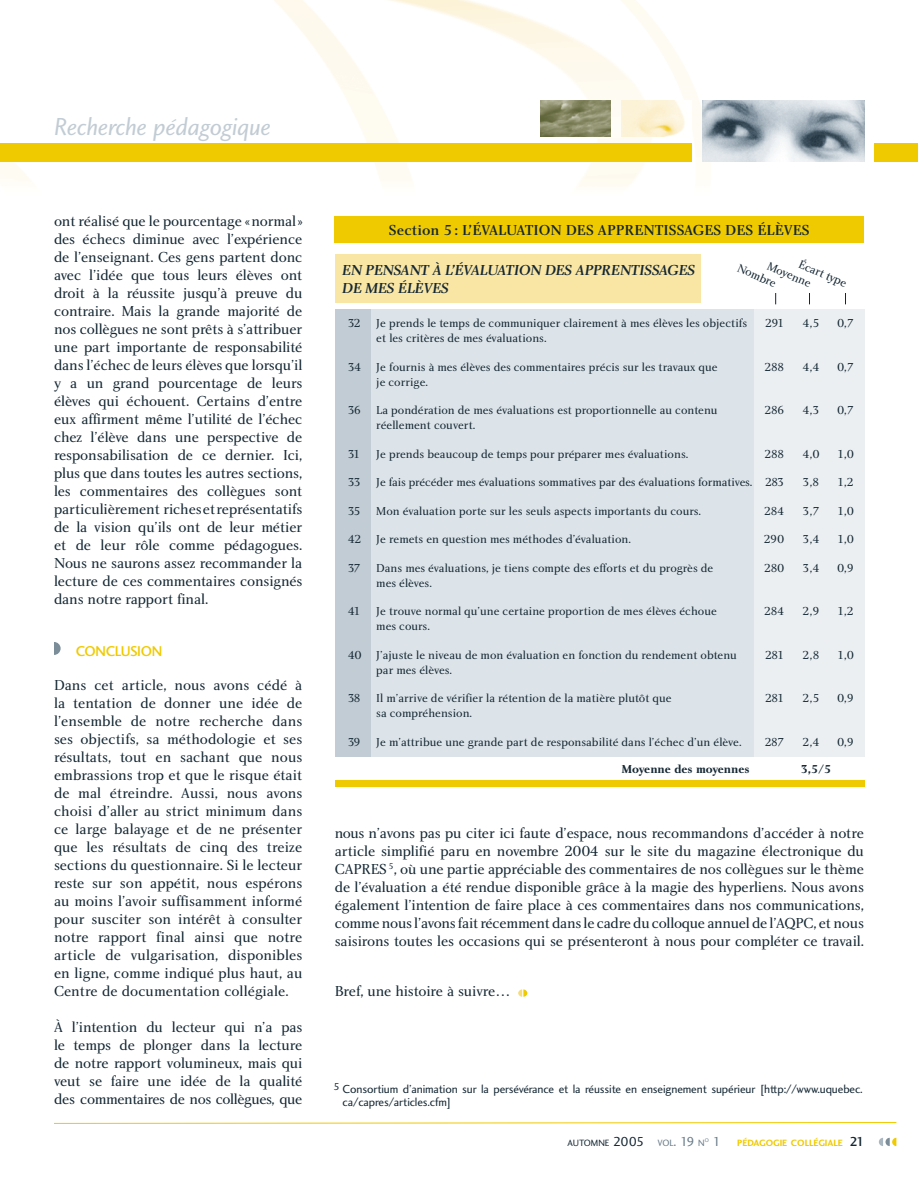
<style>
.page{position:relative;width:918px;height:1188px;background:#fff}
.page>*{position:absolute;margin:0;border:0;box-sizing:border-box;transform-origin:0 0}
.t1{font:25.5px "Charlotte Sans Book Italic Plain";letter-spacing:-.01em;color:#c2ccd4}
.t2{font:15px/18px "Charlotte Book Plain";letter-spacing:-.01em;color:#142733;text-align:justify}
.t3{font:15px/18px "Charlotte Medium Plain";color:#142733}
.t4{font:14.7px "Charlotte Sans Medium Plain";letter-spacing:-.03em;color:#f0ca00}
.t5{font:12px "Charlotte Book Plain";color:#142733}
.t6{font:12px/13.5px "Charlotte Sans Book Plain";letter-spacing:-.01em;color:#142733}
.t7{font:12px "Charlotte Bold Plain";color:#142733}
.t8{font:11.85px "Charlotte Bold Plain";color:#142733}
.t9{font:9.45px "Charlotte Sans Bold Plain";color:#f0ca00}
.t10{font:9.45px "Charlotte Sans Book Plain";color:#142733}
.t11{font:5.55px "Charlotte Sans Book Plain";color:#687a88}
.s1{font-size:12px}
.s2{font-size:13.5px}
.s3{color:#687a88}
.s4{font-size:13.5px;color:#687a88}
.s5{font-family:"Charlotte Sans Book Plain";font-size:13.5px;color:#687a88}
.s6{font-family:"Charlotte Sans Medium Plain";font-size:13.5px;color:#142733}
</style>
<div class="page">
<img style="left:0;top:0;width:918px;height:187px">
<svg style="left:54px;top:1122px;width:843px;height:2px;background:#f7e37f"></svg>
<img style="left:703px;top:101px;width:162px;height:61px">
<img style="left:621px;top:101px;width:70px;height:36px">
<img style="left:540px;top:101px;width:71px;height:36px">
<div style="left:0;top:144px;width:691px;height:18px;background:#f0ca00"></div>
<svg style="left:879px;top:1138px;width:17px;height:8px"></svg>
<svg style="left:775px;top:293px;width:71px;height:12px"></svg>
<div style="left:335px;top:780px;width:530px;height:6px;background:#f0ca00"></div>
<div style="left:752px;top:309px;width:113px;height:448px;background:#ebeff2"></div>
<div style="left:368px;top:309px;width:386px;height:448px;background:#dde4e9"></div>
<div style="left:335px;top:309px;width:36px;height:448px;background:#c2ccd4"></div>
<div style="left:335px;top:255px;width:365px;height:48px;background:#f9e5a4"></div>
<div style="left:335px;top:216px;width:529px;height:27px;background:#f0ca00"></div>
<svg style="left:54px;top:642px;width:7px;height:13px"></svg>
<svg style="left:518px;top:989px;width:9px;height:8px"></svg>
<div style="left:875px;top:144px;width:43px;height:18px;background:#f0ca00"></div>
<h1 class="t1" style="left:54px;top:116px;width:218px">Recherche pédagogique</h1>
<p class="t2" style="left:54px;top:213px;width:250px">ont réalisé que le pourcentage « normal » des échecs diminue avec l’expérience de l’enseignant. Ces gens partent donc avec l’idée que tous leurs élèves ont droit à la réussite jusqu’à preuve du contraire. Mais la grande majorité de nos collègues ne sont prêts à s’attribuer une part importante de responsabilité dans l’échec de leurs élèves que lorsqu’il y a un grand pourcentage de leurs élèves qui échouent. Certains d’entre eux affirment même l’utilité de l’échec chez l’élève dans une perspective de responsabilisation de ce dernier. Ici, plus que dans toutes les autres sections, les commentaires des collègues sont particulièrement riches et représentatifs de la vision qu’ils ont de leur métier et de leur rôle comme pédagogues.<br>Nous ne saurons assez recommander la lecture de ces commentaires consignés dans notre rapport final.</p>
<p class="t4" style="left:76px;top:645px;width:88px">CONCLUSION</p>
<p class="t2" style="left:54px;top:677px;width:250px">Dans cet article, nous avons cédé à la tentation de donner une idée de l’ensemble de notre recherche dans ses objectifs, sa méthodologie et ses résultats, tout en sachant que nous embrassions trop et que le risque était de mal étreindre. Aussi, nous avons choisi d’aller au strict minimum dans ce large balayage et de ne présenter que les résultats de cinq des treize sections du questionnaire. Si le lecteur reste sur son appétit, nous espérons au moins l’avoir suffisamment informé pour susciter son intérêt à consulter notre rapport final ainsi que notre article de vulgarisation, disponibles en ligne, comme indiqué plus haut, au Centre de documentation collégiale.</p>
<p class="t2" style="left:54px;top:1019px;width:250px">À l’intention du lecteur qui n’a pas le temps de plonger dans la lecture de notre rapport volumineux, mais qui veut se faire une idée de la qualité des commentaires de nos collègues, que</p>
<p class="t3" style="left:389px;top:222px;width:422px">Section 5 : L’ÉVALUATION DES APPRENTISSAGES DES ÉLÈVES</p>
<p class="t3" style="left:342px;top:262px;width:357px">EN PENSANT À L’ÉVALUATION DES APPRENTISSAGES<br>DE MES ÉLÈVES</p>
<p class="t5" style="left:801px;top:259px;width:53px;rotate:23deg">Écart type</p>
<p class="t5" style="left:770px;top:261px;width:48px;rotate:23deg">Moyenne</p>
<p class="t5" style="left:740px;top:263px;width:43px;rotate:24deg">Nombre</p>
<p class="t5" style="left:348px;top:318px;width:15px">32</p>
<p class="t5" style="left:376px;top:318px;width:372px">Je prends le temps de communiquer clairement à mes élèves les objectifs</p>
<p class="t5" style="left:765px;top:318px;width:21px">291</p>
<p class="t5" style="left:803px;top:318px;width:19px">4,5</p>
<p class="t5" style="left:837px;top:318px;width:19px">0,7</p>
<p class="t5" style="left:376px;top:333px;width:172px">et les critères de mes évaluations.</p>
<p class="t5" style="left:348px;top:362px;width:371px">34 Je fournis à mes élèves des commentaires précis sur les travaux que</p>
<p class="t5" style="left:765px;top:362px;width:21px">288</p>
<p class="t5" style="left:803px;top:362px;width:19px">4,4</p>
<p class="t5" style="left:837px;top:362px;width:19px">0,7</p>
<p class="t5" style="left:376px;top:377px;width:53px">je corrige.</p>
<p class="t5" style="left:348px;top:405px;width:15px">36</p>
<p class="t5" style="left:376px;top:405px;width:343px">La pondération de mes évaluations est proportionnelle au contenu</p>
<p class="t5" style="left:765px;top:405px;width:21px">286</p>
<p class="t5" style="left:803px;top:405px;width:19px">4,3</p>
<p class="t5" style="left:837px;top:405px;width:19px">0,7</p>
<p class="t5" style="left:376px;top:420px;width:101px">réellement couvert.</p>
<p class="t5" style="left:348px;top:449px;width:14px">31</p>
<p class="t5" style="left:376px;top:449px;width:314px">Je prends beaucoup de temps pour préparer mes évaluations.</p>
<p class="t5" style="left:765px;top:449px;width:21px">288</p>
<p class="t5" style="left:803px;top:449px;width:19px">4,0</p>
<p class="t5" style="left:837px;top:449px;width:19px">1,0</p>
<p class="t5" style="left:348px;top:477px;width:15px">33</p>
<p class="t5" style="left:376px;top:477px;width:410px">Je fais précéder mes évaluations sommatives par des évaluations formatives. 283</p>
<p class="t5" style="left:803px;top:477px;width:18px">3,8</p>
<p class="t5" style="left:837px;top:477px;width:18px">1,2</p>
<p class="t5" style="left:348px;top:506px;width:15px">35</p>
<p class="t5" style="left:376px;top:506px;width:326px">Mon évaluation porte sur les seuls aspects importants du cours.</p>
<p class="t5" style="left:764px;top:506px;width:22px">284</p>
<p class="t5" style="left:803px;top:506px;width:19px">3,7</p>
<p class="t5" style="left:837px;top:506px;width:19px">1,0</p>
<p class="t5" style="left:348px;top:534px;width:285px">42 Je remets en question mes méthodes d’évaluation.</p>
<p class="t5" style="left:764px;top:534px;width:22px">290</p>
<p class="t5" style="left:803px;top:534px;width:19px">3,4</p>
<p class="t5" style="left:837px;top:534px;width:19px">1,0</p>
<p class="t5" style="left:348px;top:563px;width:15px">37</p>
<p class="t5" style="left:376px;top:563px;width:339px">Dans mes évaluations, je tiens compte des efforts et du progrès de</p>
<p class="t5" style="left:764px;top:563px;width:22px">280</p>
<p class="t5" style="left:803px;top:563px;width:19px">3,4</p>
<p class="t5" style="left:837px;top:563px;width:19px">0,9</p>
<p class="t5" style="left:376px;top:578px;width:57px">mes élèves.</p>
<p class="t5" style="left:348px;top:606px;width:15px">41</p>
<p class="t5" style="left:376px;top:606px;width:342px">Je trouve normal qu’une certaine proportion de mes élèves échoue</p>
<p class="t5" style="left:764px;top:606px;width:22px">284</p>
<p class="t5" style="left:803px;top:606px;width:19px">2,9</p>
<p class="t5" style="left:837px;top:606px;width:19px">1,2</p>
<p class="t5" style="left:376px;top:621px;width:55px">mes cours.</p>
<p class="t5" style="left:348px;top:650px;width:391px">40 J’ajuste le niveau de mon évaluation en fonction du rendement obtenu</p>
<p class="t5" style="left:765px;top:650px;width:21px">281</p>
<p class="t5" style="left:803px;top:650px;width:19px">2,8</p>
<p class="t5" style="left:837px;top:650px;width:19px">1,0</p>
<p class="t5" style="left:376px;top:665px;width:77px">par mes élèves.</p>
<p class="t5" style="left:348px;top:693px;width:15px">38</p>
<p class="t5" style="left:376px;top:693px;width:297px">Il m’arrive de vérifier la rétention de la matière plutôt que</p>
<p class="t5" style="left:765px;top:693px;width:21px">281</p>
<p class="t5" style="left:803px;top:693px;width:19px">2,5</p>
<p class="t5" style="left:837px;top:693px;width:19px">0,9</p>
<p class="t5" style="left:376px;top:708px;width:97px">sa compréhension.</p>
<p class="t5" style="left:348px;top:737px;width:15px">39</p>
<p class="t5" style="left:376px;top:737px;width:367px">Je m’attribue une grande part de responsabilité dans l’échec d’un élève.</p>
<p class="t5" style="left:765px;top:737px;width:21px">287</p>
<p class="t5" style="left:803px;top:737px;width:19px">2,4</p>
<p class="t5" style="left:837px;top:737px;width:19px">0,9</p>
<p class="t7" style="left:622px;top:764px;width:129px">Moyenne des moyennes</p>
<p class="t8" style="left:801px;top:764px;width:32px"><span class="s1">3,</span>5/5</p>
<p class="t2" style="left:335px;top:826px;width:531px">nous n’avons pas pu citer ici faute d’espace, nous recommandons d’accéder à notre article simplifié paru en novembre 2004 sur le site du magazine électronique du CAPRES <sup>5</sup>, où une partie appréciable des commentaires de nos collègues sur le thème de l’évaluation a été rendue disponible grâce à la magie des hyperliens. Nous avons également l’intention de faire place à ces commentaires dans nos communications, comme nous l’avons fait récemment dans le cadre du colloque annuel de l’AQPC, et nous saisirons toutes les occasions qui se présenteront à nous pour compléter ce travail.</p>
<p class="t2" style="left:335px;top:983px;width:177px">Bref, une histoire à suivre…</p>
<p class="t6" style="left:343px;top:1083px;width:522px;text-indent:-9px"><sup>5</sup> Consortium d’animation sur la persévérance et la réussite en enseignement supérieur [http://www.uquebec. ca/capres/articles.cfm]</p>
<p class="t10" style="left:568px;top:1140px;width:139px">AUTOMNE <span class="s2">2005</span> <span class="s3">VOL</span><span class="s4">. 19</span> <span class="s3">N</span></p>
<p class="t11" style="left:705px;top:1138px;width:6px">O</p>
<p class="t9" style="left:713px;top:1140px;width:153px"><span class="s5">1</span> PÉDAGOGIE COLLÉGIALE <span class="s6">21</span></p>
</div>
